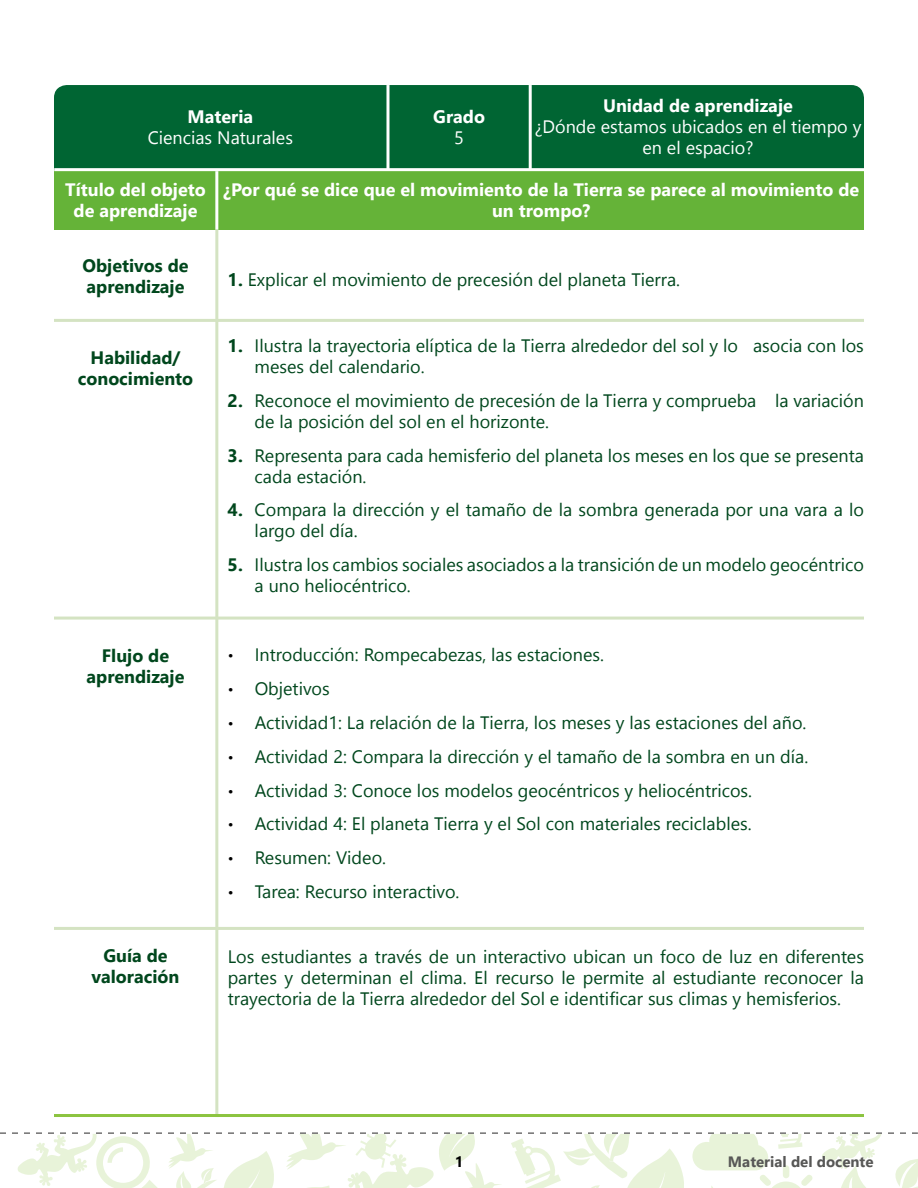
<style>
.page{position:relative;width:918px;height:1188px;background:#fff}
.page>*{position:absolute;margin:0;border:0;box-sizing:border-box;transform-origin:0 0}
.t1{font:18px/21px "Segoe UI";color:#00471d}
.t2{font:700 18px/21px "Segoe UI";color:#fff;text-align:center}
.t3{font:700 18px/21px "Segoe UI";color:#00471d;text-align:center}
.t4{font:18px/21px "Segoe UI";color:#fff;text-align:center}
.t5{font:700 15px "Segoe UI";color:#575756}
.t6{font:700 15px "Segoe UI";color:#000}
.s1{font-weight:700}
.s2{font-weight:300;font-size:15px;color:#000}
</style>
<div class="page">
<svg style="left:0;top:1132px;width:918px;height:56px"></svg>
<div style="left:54px;top:85px;width:810px;height:97px;background:#006533;border-radius:13px"></div>
<div style="left:54px;top:170px;width:810px;height:60px;background:#65b338"></div>
<hr style="left:54px;top:168px;width:810px;height:3px;background:#fff">
<hr style="left:215px;top:230px;width:3px;height:887px;background:#d4e3c2">
<hr style="left:54px;top:319px;width:810px;height:3px;background:#d4e3c2">
<hr style="left:54px;top:617px;width:810px;height:3px;background:#d4e3c2">
<hr style="left:54px;top:927px;width:810px;height:3px;background:#d4e3c2">
<hr style="left:54px;top:1114px;width:810px;height:3px;background:#8cc440">
<hr style="left:215px;top:171px;width:3px;height:59px;background:#fff">
<hr style="left:529px;top:85px;width:3px;height:85px;background:#fff">
<hr style="left:386px;top:85px;width:3px;height:85px;background:#fff">
<p class="t2" style="left:603px;top:95px;width:191px">Unidad de aprendizaje</p>
<p class="t4" style="left:534px;top:116px;width:328px">¿Dónde estamos ubicados en el tiempo y en el espacio?</p>
<p class="t2" style="left:188px;top:106px;width:67px">Materia</p>
<p class="t4" style="left:148px;top:126px;width:147px">Ciencias Naturales</p>
<p class="t2" style="left:65px;top:179px;width:142px">Título del objeto de aprendizaje</p>
<p class="t2" style="left:223px;top:179px;width:638px">¿Por qué se dice que el movimiento de la Tierra se parece al movimiento de un trompo?</p>
<p class="t2" style="left:433px;top:106px;width:53px">Grado</p>
<p class="t4" style="left:454px;top:126px;width:11px">5</p>
<p class="t3" style="left:82px;top:255px;width:108px;text-align:left">Objetivos de aprendizaje</p>
<p class="t3" style="left:78px;top:347px;width:117px">Habilidad/ conocimiento</p>
<p class="t3" style="left:87px;top:645px;width:99px">Flujo de aprendizaje</p>
<p class="t3" style="left:92px;top:944px;width:89px">Guía de valoración</p>
<p class="t1" style="left:228px;top:268px;width:454px"><span class="s1">1.</span> Explicar el movimiento de precesión del planeta Tierra.</p>
<p class="t1" style="left:255px;top:335px;width:611px;text-indent:-27px"><span class="s1">1.</span> Ilustra la trayectoria elíptica de la Tierra alrededor del sol y lo asocia con los meses del calendario.</p>
<p class="t1" style="left:255px;top:390px;width:611px;text-indent:-27px"><span class="s1">2.</span> Reconoce el movimiento de precesión de la Tierra y comprueba la variación de la posición del sol en el horizonte.</p>
<p class="t1" style="left:255px;top:444px;width:611px;text-indent:-27px"><span class="s1">3.</span> Representa para cada hemisferio del planeta los meses en los que se presenta cada estación.</p>
<p class="t1" style="left:255px;top:499px;width:611px;text-indent:-27px"><span class="s1">4.</span> Compara la dirección y el tamaño de la sombra generada por una vara a lo largo del día.</p>
<p class="t1" style="left:255px;top:554px;width:611px;text-indent:-27px"><span class="s1">5.</span> Ilustra los cambios sociales asociados a la transición de un modelo geocéntrico a uno heliocéntrico.</p>
<p class="t1" style="left:228px;top:644px;width:378px"><span class="s2">•</span> Introducción: Rompecabezas, las estaciones.</p>
<p class="t1" style="left:228px;top:678px;width:104px"><span class="s2">•</span> Objetivos</p>
<p class="t1" style="left:228px;top:712px;width:580px"><span class="s2">•</span> Actividad1: La relación de la Tierra, los meses y las estaciones del año.</p>
<p class="t1" style="left:228px;top:746px;width:582px"><span class="s2">•</span> Actividad 2: Compara la dirección y el tamaño de la sombra en un día.</p>
<p class="t1" style="left:228px;top:779px;width:526px"><span class="s2">•</span> Actividad 3: Conoce los modelos geocéntricos y heliocéntricos.</p>
<p class="t1" style="left:228px;top:813px;width:525px"><span class="s2">•</span> Actividad 4: El planeta Tierra y el Sol con materiales reciclables.</p>
<p class="t1" style="left:228px;top:847px;width:160px"><span class="s2">•</span> Resumen: Video.</p>
<p class="t1" style="left:228px;top:881px;width:233px"><span class="s2">•</span> Tarea: Recurso interactivo.</p>
<p class="t1" style="left:228px;top:945px;width:638px;text-align:justify">Los estudiantes a través de un interactivo ubican un foco de luz en diferentes partes y determinan el clima. El recurso le permite al estudiante reconocer la trayectoria de la Tierra alrededor del Sol e identificar sus climas y hemisferios.</p>
<p class="t6" style="left:455px;top:1150px;width:10px">1</p>
<p class="t5" style="left:728px;top:1149px;width:147px">Material del docente</p>
</div>
